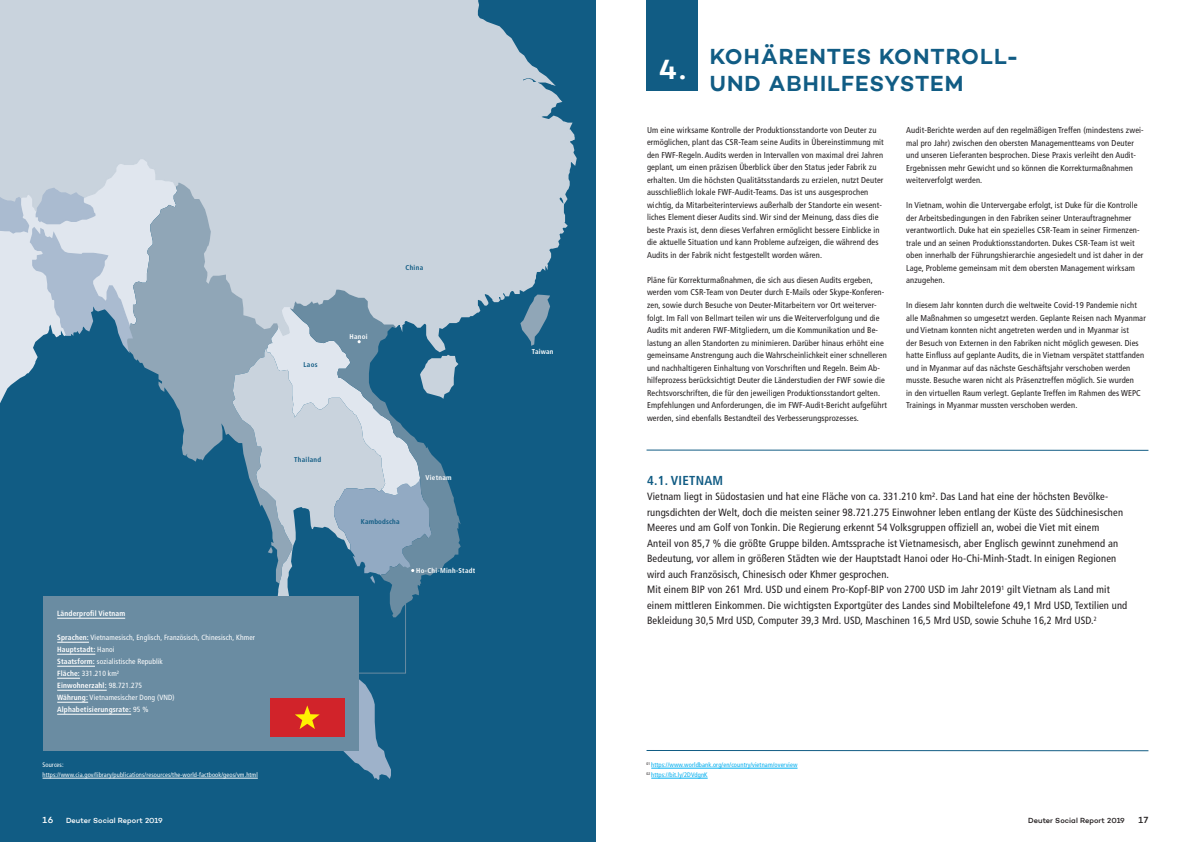
<style>
.page{position:relative;width:1191px;height:842px;background:#fff}
.page>*{position:absolute;margin:0;border:0;box-sizing:border-box;transform-origin:0 0}
.t1{font:600 28px "Campton";color:#fff}
.t2{font:600 22px/27px "Campton";letter-spacing:.05em;color:#115c84}
.t3{font:700 condensed 13px "Frutiger LT Std";letter-spacing:.02em;color:#115c84}
.t4{font:condensed 10.5px/15.5px "Frutiger LT Std";letter-spacing:.015em;color:#231f20}
.t5{font:500 9px "Campton";color:#fff}
.t6{font:500 9px "Campton";color:#231f20}
.t7{font:condensed 8.5px/12.5px "Frutiger LT Std";letter-spacing:.015em;color:#231f20}
.t8{font:condensed 7.5px/12px "Frutiger LT Std";letter-spacing:.015em;color:#fff}
.t9{font:500 7.5px "Campton";letter-spacing:.005em;color:#fff}
.t10{font:500 7.5px "Campton";letter-spacing:.005em;color:#231f20}
.t11{font:700 condensed 7.5px "Frutiger LT Std";letter-spacing:.015em;color:#fff}
.t12{font:700 condensed 7px "Frutiger LT Std";letter-spacing:.04em;color:#fff}
.t13{font:700 condensed 7px "Frutiger LT Std";letter-spacing:.04em;color:#115c84}
.t14{font:condensed 6.5px/10px "Frutiger LT Std";letter-spacing:.015em;color:#fff}
.t15{font:condensed 6.5px/10px "Frutiger LT Std";letter-spacing:.015em;color:#00aeef}
.s1{font-weight:700}
</style>
<div class="page">
<div style="left:0;top:0;width:595px;height:842px;background:#115c84"></div>
<svg style="left:0;top:374px;width:27px;height:29px"></svg>
<svg style="left:0;top:0;width:577px;height:318px"></svg>
<svg style="left:135px;top:183px;width:157px;height:279px;fill:#90a6b7"></svg>
<svg style="left:233px;top:348px;width:56px;height:248px"></svg>
<svg style="left:0;top:149px;width:135px;height:225px"></svg>
<svg style="left:290px;top:290px;width:171px;height:314px"></svg>
<svg style="left:520px;top:295px;width:30px;height:51px"></svg>
<hr style="left:43px;top:778px;width:215px;height:1px;background:#fff">
<div style="left:43px;top:596px;width:316px;height:155px;background:#6a8ca2"></div>
<hr style="left:57px;top:618px;width:68px;height:1px;background:#fff">
<hr style="left:57px;top:642px;width:32px;height:1px;background:#fff">
<hr style="left:57px;top:654px;width:38px;height:1px;background:#fff">
<hr style="left:57px;top:666px;width:38px;height:1px;background:#fff">
<svg style="left:57px;top:678px;width:23px;height:1px"></svg>
<hr style="left:57px;top:690px;width:50px;height:1px;background:#fff">
<hr style="left:57px;top:702px;width:31px;height:1px;background:#fff">
<hr style="left:57px;top:714px;width:74px;height:1px;background:#fff">
<div style="left:646px;top:0;width:52px;height:91px;background:#115c84"></div>
<hr style="left:651px;top:768px;width:146px;height:1px;background:#00aeef">
<hr style="left:651px;top:778px;width:56px;height:1px;background:#00aeef">
<svg style="left:646px;top:750px;width:503px;height:1px"></svg>
<svg style="left:270px;top:596px;width:136px;height:184px"></svg>
<svg style="left:267px;top:307px;width:191px;height:277px"></svg>
<svg style="left:646px;top:450px;width:503px;height:1px"></svg>
<p class="t11" style="left:57px;top:609px;width:69px">Länderprofil Vietnam</p>
<p class="t8" style="left:57px;top:632px;width:199px"><span class="s1">Sprachen:</span> Vietnamesisch, Englisch, Französisch, Chinesisch, Khmer <span class="s1">Hauptstadt:</span> Hanoi<br><span class="s1">Staatsform:</span> sozialistische Republik<br><span class="s1">Fläche:</span> 331.210 km²<br><span class="s1">Einwohnerzahl:</span> 98.721.275<br><span class="s1">Währung:</span> Vietnamesischer Dong (VND)<br><span class="s1">Alphabetisierungsrate:</span> 95 %</p>
<p class="t13" style="left:303px;top:360px;width:16px">Laos</p>
<p class="t12" style="left:349px;top:332px;width:20px">Hanoi</p>
<p class="t13" style="left:405px;top:263px;width:19px">China</p>
<p class="t13" style="left:294px;top:456px;width:29px">Thailand</p>
<p class="t13" style="left:361px;top:517px;width:40px">Kambodscha</p>
<p class="t12" style="left:425px;top:473px;width:28px">Vietnam</p>
<p class="t12" style="left:416px;top:566px;width:61px">Ho-Chi-Minh-Stadt</p>
<p class="t12" style="left:532px;top:347px;width:23px">Taiwan</p>
<h1 class="t1" style="left:659px;top:51px;width:28px">4.</h1>
<h2 class="t2" style="left:710px;top:42px;width:310px">KOHÄRENTES KONTROLL-<br>UND ABHILFESYSTEM</h2>
<p class="t7" style="left:647px;top:124px;width:238px">Um eine wirksame Kontrolle der Produktionsstandorte von Deuter zu ermöglichen, plant das CSR-Team seine Audits in Übereinstimmung mit den FWF-Regeln. Audits werden in Intervallen von maximal drei Jahren geplant, um einen präzisen Überblick über den Status jeder Fabrik zu erhalten. Um die höchsten Qualitätsstandards zu erzielen, nutzt Deuter ausschließlich lokale FWF-Audit-Teams. Das ist uns ausgesprochen wichtig, da Mitarbeiterinterviews außerhalb der Standorte ein wesent&shy;liches Element dieser Audits sind. Wir sind der Meinung, dass dies die beste Praxis ist, denn dieses Verfahren ermöglicht bessere Einblicke in die aktuelle Situation und kann Probleme aufzeigen, die während des Audits in der Fabrik nicht festgestellt worden wären.</p>
<p class="t7" style="left:647px;top:274px;width:241px">Pläne für Korrekturmaßnahmen, die sich aus diesen Audits ergeben, werden vom CSR-Team von Deuter durch E-Mails oder Skype-Konferen&shy;zen, sowie durch Besuche von Deuter-Mitarbeitern vor Ort weiterver&shy;folgt. Im Fall von Bellmart teilen wir uns die Weiterverfolgung und die Audits mit anderen FWF-Mitgliedern, um die Kommunikation und Be&shy;lastung an allen Standorten zu minimieren. Darüber hinaus erhöht eine gemeinsame Anstrengung auch die Wahrscheinlichkeit einer schnelleren und nachhaltigeren Einhaltung von Vorschriften und Regeln. Beim Ab&shy;hilfeprozess berücksichtigt Deuter die Länderstudien der FWF sowie die Rechtsvorschriften, die für den jeweiligen Produktionsstandort gelten.<br>Empfehlungen und Anforderungen, die im FWF-Audit-Bericht aufgeführt werden, sind ebenfalls Bestandteil des Verbesserungsprozesses.</p>
<p class="t7" style="left:906px;top:124px;width:239px">Audit-Berichte werden auf den regelmäßigen Treffen (mindestens zwei&shy;mal pro Jahr) zwischen den obersten Managementteams von Deuter und unseren Lieferanten besprochen. Diese Praxis verleiht den Audit-Ergebnissen mehr Gewicht und so können die Korrekturmaßnahmen weiterverfolgt werden.</p>
<p class="t7" style="left:906px;top:199px;width:239px">In Vietnam, wohin die Untervergabe erfolgt, ist Duke für die Kontrolle der Arbeitsbedingungen in den Fabriken seiner Unterauftragnehmer verantwortlich. Duke hat ein spezielles CSR-Team in seiner Firmenzen&shy;trale und an seinen Produktionsstandorten. Dukes CSR-Team ist weit oben innerhalb der Führungshierarchie angesiedelt und ist daher in der Lage, Probleme gemeinsam mit dem obersten Management wirksam anzugehen.</p>
<p class="t7" style="left:906px;top:299px;width:241px">In diesem Jahr konnten durch die weltweite Covid-19 Pandemie nicht alle Maßnahmen so umgesetzt werden. Geplante Reisen nach Myanmar und Vietnam konnten nicht angetreten werden und in Myanmar ist<br>der Besuch von Externen in den Fabriken nicht möglich gewesen. Dies hatte Einfluss auf geplante Audits, die in Vietnam verspätet stattfanden und in Myanmar auf das nächste Geschäftsjahr verschoben werden musste. Besuche waren nicht als Präsenztreffen möglich. Sie wurden<br>in den virtuellen Raum verlegt. Geplante Treffen im Rahmen des WEPC Trainings in Myanmar mussten verschoben werden.</p>
<h3 class="t3" style="left:647px;top:472px;width:78px">4.1. VIETNAM</h3>
<p class="t4" style="left:647px;top:489px;width:482px">Vietnam liegt in Südostasien und hat eine Fläche von ca. 331.210 km². Das Land hat eine der höchsten Bevölke&shy;rungsdichten der Welt, doch die meisten seiner 98.721.275 Einwohner leben entlang der Küste des Südchinesischen Meeres und am Golf von Tonkin. Die Regierung erkennt 54 Volksgruppen offiziell an, wobei die Viet mit einem<br>Anteil von 85,7 % die größte Gruppe bilden. Amtssprache ist Vietnamesisch, aber Englisch gewinnt zunehmend an Bedeutung, vor allem in größeren Städten wie der Hauptstadt Hanoi oder Ho-Chi-Minh-Stadt. In einigen Regionen wird auch Französisch, Chinesisch oder Khmer gesprochen.<br>Mit einem BIP von 261 Mrd. USD und einem Pro-Kopf-BIP von 2700 USD im Jahr 2019<sup>1</sup> gilt Vietnam als Land mit einem mittleren Einkommen. Die wichtigsten Exportgüter des Landes sind Mobiltelefone 49,1 Mrd USD, Textilien und Bekleidung 30,5 Mrd USD, Computer 39,3 Mrd. USD, Maschinen 16,5 Mrd USD, sowie Schuhe 16,2 Mrd USD.<sup>2</sup></p>
<p class="t15" style="left:646px;top:760px;width:152px"><sup>01</sup> https://www.worldbank.org/en/country/vietnam/overview<br><sup>02</sup> https://bit.ly/2DVdgnK</p>
<p class="t14" style="left:43px;top:760px;width:217px">Sources: https://www.cia.gov/library/publications/resources/the-world-factbook/geos/vm.html</p>
<p class="t5" style="left:43px;top:814px;width:12px">16</p>
<p class="t9" style="left:66px;top:815px;width:98px">Deuter Social Report 2019</p>
<p class="t10" style="left:1028px;top:815px;width:98px">Deuter Social Report 2019</p>
<p class="t6" style="left:1138px;top:814px;width:11px">17</p>
</div>
